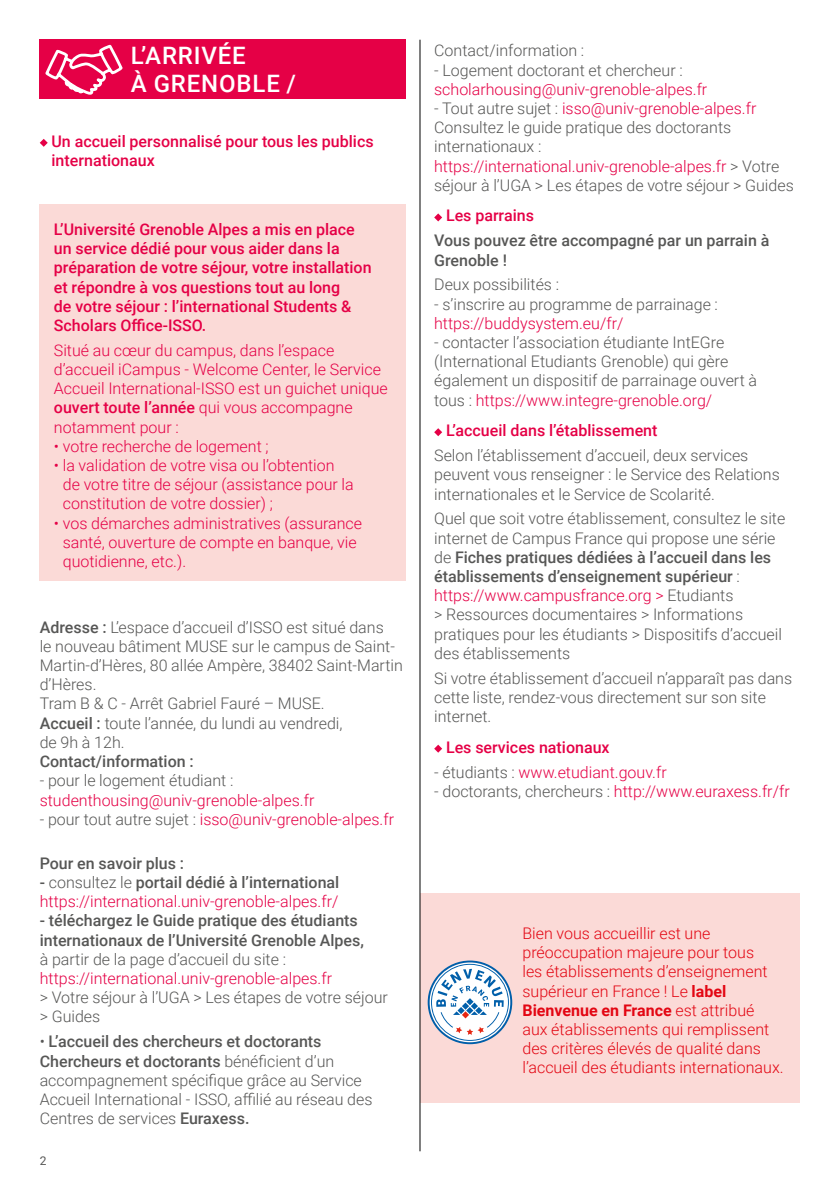
<style>
.page{position:relative;width:840px;height:1191px;background:#fff}
.page>*{position:absolute;margin:0;border:0;box-sizing:border-box;transform-origin:0 0}
.t1{font:500 24px/28px "Roboto";letter-spacing:.035em;color:#fff}
.t2{font:300 16px/19.2px "Roboto";color:#575756}
.t3{font:300 16px/19.2px "Roboto";color:#e50046}
.t4{font:500 16px/19.2px "Roboto";color:#e50046}
.t5{font:300 16px/19.2px "Roboto";color:#e30613}
.t6{font:500 16px/19.2px "Roboto";color:#575756}
.t7{font:12px "Roboto";color:#575756}
.s1{font-weight:500}
.s2{color:#575756}
.s3{font-weight:500;color:#575756}
.s4{color:#e50046}
.s5{font-weight:700}
</style>
<div class="page">
<div style="left:420px;top:893px;width:379px;height:209px;background:#fbdad7"></div>
<svg style="left:427px;top:960px;width:85px;height:84px"></svg>
<hr style="left:419px;top:40px;width:1px;height:1111px;background:#000">
<div style="left:40px;top:40px;width:365px;height:59px;background:#e50046"></div>
<svg style="left:45px;top:44px;width:78px;height:51px"></svg>
<svg style="left:40px;top:139px;width:8px;height:8px"></svg>
<svg style="left:434px;top:213px;width:8px;height:8px"></svg>
<svg style="left:434px;top:428px;width:8px;height:8px"></svg>
<svg style="left:434px;top:744px;width:8px;height:8px"></svg>
<div style="left:40px;top:204px;width:365px;height:377px;background:#fbdad7"></div>
<h1 class="t1" style="left:131px;top:41px;width:166px">L’ARRIVÉE<br>À GRENOBLE /</h1>
<p class="t4" style="left:51px;top:131px;width:323px">Un accueil personnalisé pour tous les publics internationaux</p>
<p class="t4" style="left:54px;top:219px;width:319px">L’Université Grenoble Alpes a mis en place un service dédié pour vous aider dans la préparation de votre séjour, votre installation et répondre à vos questions tout au long<br>de votre séjour : l’international Students &amp; Scholars Office-ISSO.</p>
<p class="t3" style="left:54px;top:340px;width:335px">Situé au cœur du campus, dans l’espace d’accueil iCampus - Welcome Center, le Service Accueil International-ISSO est un guichet unique <span class="s1">ouvert toute l’année</span> qui vous accompagne notamment pour :</p>
<p class="t3" style="left:54px;top:436px;width:216px">• votre recherche de logement ;</p>
<p class="t3" style="left:63px;top:455px;width:292px;text-indent:-9px">• la validation de votre visa ou l’obtention de votre titre de séjour (assistance pour la constitution de votre dossier) ;</p>
<p class="t3" style="left:63px;top:513px;width:301px;text-indent:-9px">• vos démarches administratives (assurance santé, ouverture de compte en banque, vie quotidienne, etc.).</p>
<p class="t2" style="left:40px;top:617px;width:364px"><span class="s1">Adresse :</span> L’espace d’accueil d’ISSO est situé dans<br>le nouveau bâtiment MUSE sur le campus de Saint-Martin-d’Hères, 80 allée Ampère, 38402 Saint-Martin d’Hères.<br>Tram B &amp; C - Arrêt Gabriel Fauré – MUSE.<br><span class="s1">Accueil :</span> toute l’année, du lundi au vendredi,<br>de 9h à 12h.</p>
<p class="t6" style="left:40px;top:751px;width:155px">Contact/information :</p>
<p class="t2" style="left:40px;top:770px;width:195px">- pour le logement étudiant :</p>
<p class="t3" style="left:40px;top:789px;width:276px">studenthousing@univ-grenoble-alpes.fr</p>
<p class="t3" style="left:40px;top:809px;width:356px"><span class="s2">- pour tout autre sujet :</span> isso@univ-grenoble-alpes.fr</p>
<p class="t6" style="left:40px;top:853px;width:146px">Pour en savoir plus :</p>
<p class="t3" style="left:40px;top:872px;width:301px"><span class="s3">-</span> <span class="s2">consultez le</span> <span class="s3">portail dédié à l’international </span>https://international.univ-grenoble-alpes.fr/</p>
<p class="t6" style="left:40px;top:910px;width:325px">- téléchargez le Guide pratique des étudiants internationaux de l’Université Grenoble Alpes,</p>
<p class="t2" style="left:40px;top:949px;width:248px">à partir de la page d’accueil du site :</p>
<p class="t3" style="left:40px;top:968px;width:294px">https://international.univ-grenoble-alpes.fr</p>
<p class="t2" style="left:40px;top:987px;width:349px">&gt; Votre séjour à l’UGA &gt; Les étapes de votre séjour &gt; Guides</p>
<p class="t2" style="left:40px;top:1031px;width:334px">• <span class="s1">L’accueil des chercheurs et doctorants Chercheurs et doctorants</span> bénéficient d’un accompagnement spécifique grâce au Service Accueil International - ISSO, affilié au réseau des Centres de services <span class="s1">Euraxess.</span></p>
<p class="t7" style="left:40px;top:1152px;width:8px">2</p>
<p class="t2" style="left:434px;top:41px;width:151px">Contact/information :</p>
<p class="t2" style="left:434px;top:60px;width:250px">- Logement doctorant et chercheur :</p>
<p class="t3" style="left:434px;top:79px;width:274px">scholarhousing@univ-grenoble-alpes.fr</p>
<p class="t2" style="left:434px;top:98px;width:361px">- Tout autre sujet : <span class="s4">isso@univ-grenoble-alpes.fr </span>Consultez le guide pratique des doctorants internationaux : <span class="s4">https://international.univ-grenoble-alpes.fr</span> &gt; Votre séjour à l’UGA &gt; Les étapes de votre séjour &gt; Guides</p>
<p class="t4" style="left:446px;top:206px;width:89px">Les parrains</p>
<p class="t6" style="left:434px;top:230px;width:336px">Vous pouvez être accompagné par un parrain à<br>Grenoble !</p>
<p class="t2" style="left:434px;top:274px;width:126px">Deux possibilités :</p>
<p class="t2" style="left:434px;top:294px;width:285px">- s’inscrire au programme de parrainage :</p>
<p class="t3" style="left:434px;top:313px;width:191px">https://buddysystem.eu/fr/</p>
<p class="t2" style="left:434px;top:332px;width:324px">- contacter l’association étudiante IntEGre (International Etudiants Grenoble) qui gère également un dispositif de parrainage ouvert à tous : <span class="s4">https://www.integre-grenoble.org/</span></p>
<p class="t4" style="left:446px;top:420px;width:213px">L’accueil dans l’établissement</p>
<p class="t2" style="left:434px;top:445px;width:347px">Selon l’établissement d’accueil, deux services peuvent vous renseigner : le Service des Relations internationales et le Service de Scolarité́.</p>
<p class="t2" style="left:434px;top:508px;width:352px">Quel que soit votre établissement, consultez le site internet de Campus France qui propose une série de <span class="s1">Fiches pratiques dédiées à l’accueil dans les établissements d’enseignement supérieur</span> : <span class="s4">https://www.campusfrance.org &gt;</span> Etudiants<br>&gt; Ressources documentaires &gt; Informations pratiques pour les étudiants &gt; Dispositifs d’accueil des établissements</p>
<p class="t2" style="left:434px;top:668px;width:359px">Si votre établissement d’accueil n’apparaît pas dans cette liste, rendez-vous directement sur son site internet.</p>
<p class="t4" style="left:446px;top:737px;width:165px">Les services nationaux</p>
<p class="t3" style="left:434px;top:761px;width:234px"><span class="s2">- étudiants :</span> www.etudiant.gouv.fr</p>
<p class="t3" style="left:434px;top:781px;width:357px"><span class="s2">- doctorants, chercheurs :</span> http://www.euraxess.fr/fr</p>
<p class="t5" style="left:522px;top:923px;width:262px">Bien vous accueillir est une préoccupation majeure pour tous<br>les établissements d’enseignement supérieur en France ! Le <span class="s5">label Bienvenue en France</span> est attribué aux établissements qui remplissent des critères élevés de qualité dans l’accueil des étudiants internationaux.</p>
</div>
